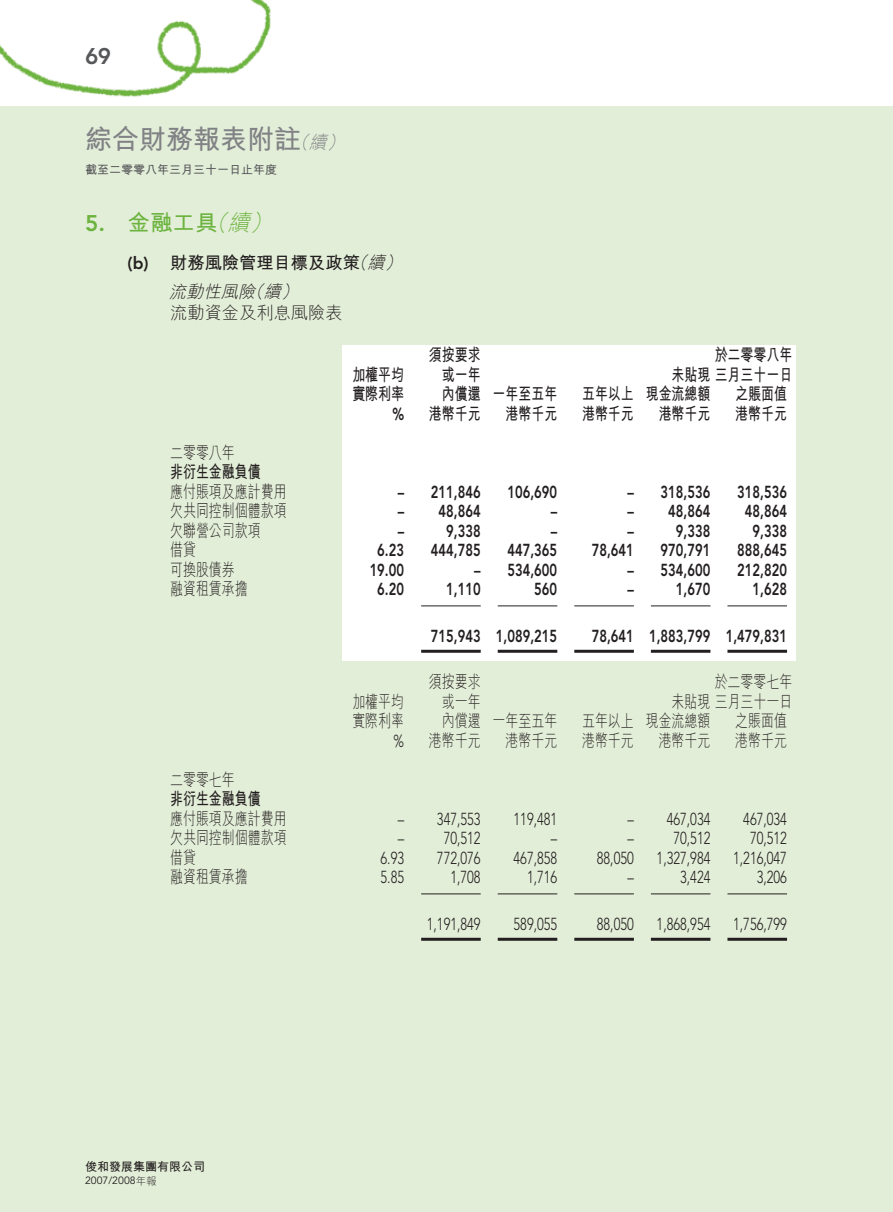
<style>
.page{position:relative;width:893px;height:1212px;background:#fff}
.page>*{position:absolute;margin:0;border:0;box-sizing:border-box;transform-origin:0 0}
.t1{font:27px "M Hei HK Bold E Ten B5 H";color:#808285}
.t2{font:22.5px "M Hei HK Bold E Ten B5 H";color:#6cb43f}
.t3{font:800 22.5px "Avenir LT Std";color:#57585a}
.t4{font:800 17.25px "Avenir LT Std";color:#231f20;scale:.75 1}
.t5{font:300 17.25px "Avenir LT Std";color:#231f20;scale:.75 1}
.t6{font:17.25px "M Hei HK Light E Ten B5 H";color:#231f20;scale:.75 1}
.t7{font:17.25px "M Hei HK Bold E Ten B5 H";color:#231f20;scale:.75 1}
.t8{font:17.25px "M Hei HK Bold E Ten B5 H";color:#231f20}
.t9{font:17.25px "M Hei HK Light E Ten B5 H";color:#231f20}
.t10{font:italic 17.25px "M Hei HK Light E Ten B5 H";color:#231f20}
.t11{font:12px "M Hei HK Bold E Ten B5 H";color:#57585a}
.t12{font:12px "M Hei HK Bold E Ten B5 H";color:#231f20}
.t13{font:10.5px "Avenir LT Std";color:#231f20}
.s1{font-family:"M Hei HK Light E Ten B5 H";font-style:italic;font-size:18px}
.s2{font-family:"Avenir LT Std";font-weight:800}
.s3{font-family:"M Hei HK Light E Ten B5 H";font-style:italic}
.s4{font-family:"M Hei HK Light E Ten B5 H"}
</style>
<div class="page">
<img style="left:0;top:0;width:317px;height:107px">
<div style="left:0;top:107px;width:892px;height:1105px;background:#e3eed8"></div>
<div style="left:342px;top:345px;width:453px;height:316px;background:#fff"></div>
<hr style="left:421px;top:606px;width:59px;height:1px;background:#231f20">
<hr style="left:497px;top:606px;width:60px;height:1px;background:#231f20">
<hr style="left:574px;top:606px;width:60px;height:1px;background:#231f20">
<hr style="left:651px;top:606px;width:59px;height:1px;background:#231f20">
<hr style="left:727px;top:606px;width:60px;height:1px;background:#231f20">
<hr style="left:421px;top:650px;width:59px;height:3px;background:#231f20">
<hr style="left:497px;top:650px;width:60px;height:3px;background:#231f20">
<hr style="left:574px;top:650px;width:60px;height:3px;background:#231f20">
<hr style="left:651px;top:650px;width:59px;height:3px;background:#231f20">
<hr style="left:727px;top:650px;width:60px;height:3px;background:#231f20">
<hr style="left:421px;top:894px;width:59px;height:1px;background:#231f20">
<hr style="left:497px;top:894px;width:60px;height:1px;background:#231f20">
<hr style="left:574px;top:894px;width:60px;height:1px;background:#231f20">
<hr style="left:651px;top:894px;width:59px;height:1px;background:#231f20">
<hr style="left:727px;top:894px;width:60px;height:1px;background:#231f20">
<hr style="left:421px;top:938px;width:59px;height:3px;background:#231f20">
<hr style="left:497px;top:938px;width:60px;height:3px;background:#231f20">
<hr style="left:574px;top:938px;width:60px;height:3px;background:#231f20">
<hr style="left:651px;top:938px;width:59px;height:3px;background:#231f20">
<hr style="left:727px;top:938px;width:60px;height:3px;background:#231f20">
<h2 class="t3" style="left:85px;top:43px;width:27px">69</h2>
<h1 class="t1" style="left:85px;top:129px;width:265px">綜合財務報表附註<span class="s1">（續）</span></h1>
<p class="t11" style="left:85px;top:165px;width:193px">截至二零零八年三月三十一日止年度</p>
<h2 class="t2" style="left:85px;top:214px;width:194px"><span class="s2">5.</span> 金融工具<span class="s3">（續）</span></h2>
<p class="t8" style="left:128px;top:256px;width:280px"><span class="s2">(b)</span> 財務風險管理目標及政策<span class="s3">（續）</span></p>
<p class="t10" style="left:169px;top:285px;width:135px">流動性風險（續）</p>
<p class="t9" style="left:170px;top:306px;width:174px">流動資金及利息風險表</p>
<p class="t7" style="left:429px;top:348px;width:70px">須按要求</p>
<p class="t7" style="left:714px;top:348px;width:105px">於二零零八年</p>
<p class="t7" style="left:352px;top:368px;width:70px">加權平均</p>
<p class="t7" style="left:442px;top:368px;width:53px">或一年</p>
<p class="t7" style="left:671px;top:368px;width:162px">未貼現 三月三十一日</p>
<p class="t7" style="left:352px;top:387px;width:70px">實際利率</p>
<p class="t7" style="left:442px;top:387px;width:155px">內償還 一年至五年</p>
<p class="t7" style="left:582px;top:387px;width:173px">五年以上 現金流總額</p>
<p class="t7" style="left:735px;top:387px;width:71px">之賬面值</p>
<p class="t4" style="left:392px;top:404px;width:17px">%</p>
<p class="t7" style="left:429px;top:407px;width:70px">港幣千元</p>
<p class="t7" style="left:505px;top:407px;width:70px">港幣千元</p>
<p class="t7" style="left:582px;top:407px;width:70px">港幣千元</p>
<p class="t7" style="left:658px;top:407px;width:70px">港幣千元</p>
<p class="t7" style="left:735px;top:407px;width:70px">港幣千元</p>
<p class="t6" style="left:170px;top:446px;width:88px">二零零八年</p>
<p class="t7" style="left:170px;top:465px;width:122px">非衍生金融負債</p>
<p class="t6" style="left:170px;top:485px;width:157px">應付賬項及應計費用</p>
<p class="t4" style="left:397px;top:482px;width:112px">– 211,846</p>
<p class="t4" style="left:507px;top:482px;width:68px">106,690</p>
<p class="t4" style="left:627px;top:482px;width:112px">– 318,536</p>
<p class="t4" style="left:737px;top:482px;width:68px">318,536</p>
<p class="t6" style="left:170px;top:504px;width:157px">欠共同控制個體款項</p>
<p class="t4" style="left:397px;top:501px;width:112px">– 48,864</p>
<p class="t4" style="left:551px;top:501px;width:10px">–</p>
<p class="t4" style="left:627px;top:501px;width:112px">– 48,864</p>
<p class="t4" style="left:744px;top:501px;width:58px">48,864</p>
<p class="t6" style="left:170px;top:524px;width:122px">欠聯營公司款項</p>
<p class="t4" style="left:397px;top:521px;width:10px">–</p>
<p class="t4" style="left:446px;top:521px;width:47px">9,338</p>
<p class="t4" style="left:551px;top:521px;width:10px">–</p>
<p class="t4" style="left:627px;top:521px;width:10px">–</p>
<p class="t4" style="left:676px;top:521px;width:47px">9,338</p>
<p class="t4" style="left:752px;top:521px;width:47px">9,338</p>
<p class="t6" style="left:170px;top:543px;width:36px">借貸</p>
<p class="t4" style="left:377px;top:540px;width:37px">6.23</p>
<p class="t4" style="left:431px;top:540px;width:68px">444,785</p>
<p class="t4" style="left:507px;top:540px;width:68px">447,365</p>
<p class="t4" style="left:591px;top:540px;width:58px">78,641</p>
<p class="t4" style="left:660px;top:540px;width:68px">970,791</p>
<p class="t4" style="left:737px;top:540px;width:68px">888,645</p>
<p class="t6" style="left:170px;top:563px;width:88px">可換股債券</p>
<p class="t4" style="left:369px;top:560px;width:47px">19.00</p>
<p class="t4" style="left:474px;top:560px;width:112px">– 534,600</p>
<p class="t4" style="left:627px;top:560px;width:112px">– 534,600</p>
<p class="t4" style="left:737px;top:560px;width:68px">212,820</p>
<p class="t6" style="left:170px;top:582px;width:105px">融資租賃承擔</p>
<p class="t4" style="left:377px;top:579px;width:37px">6.20</p>
<p class="t4" style="left:446px;top:579px;width:47px">1,110</p>
<p class="t4" style="left:534px;top:579px;width:32px">560</p>
<p class="t4" style="left:627px;top:579px;width:10px">–</p>
<p class="t4" style="left:676px;top:579px;width:47px">1,670</p>
<p class="t4" style="left:752px;top:579px;width:47px">1,628</p>
<p class="t4" style="left:431px;top:626px;width:170px">715,943 1,089,215</p>
<p class="t4" style="left:591px;top:626px;width:262px">78,641 1,883,799 1,479,831</p>
<p class="t6" style="left:429px;top:675px;width:70px">須按要求</p>
<p class="t6" style="left:714px;top:675px;width:105px">於二零零七年</p>
<p class="t6" style="left:352px;top:695px;width:70px">加權平均</p>
<p class="t6" style="left:442px;top:695px;width:53px">或一年</p>
<p class="t6" style="left:671px;top:695px;width:162px">未貼現 三月三十一日</p>
<p class="t6" style="left:352px;top:714px;width:70px">實際利率</p>
<p class="t6" style="left:442px;top:714px;width:155px">內償還 一年至五年</p>
<p class="t6" style="left:582px;top:714px;width:173px">五年以上 現金流總額</p>
<p class="t6" style="left:735px;top:714px;width:71px">之賬面值</p>
<p class="t5" style="left:393px;top:733px;width:16px">%</p>
<p class="t6" style="left:429px;top:734px;width:70px">港幣千元</p>
<p class="t6" style="left:505px;top:734px;width:70px">港幣千元</p>
<p class="t6" style="left:582px;top:734px;width:70px">港幣千元</p>
<p class="t6" style="left:658px;top:734px;width:70px">港幣千元</p>
<p class="t6" style="left:735px;top:734px;width:70px">港幣千元</p>
<p class="t6" style="left:170px;top:773px;width:88px">二零零七年</p>
<p class="t7" style="left:170px;top:792px;width:122px">非衍生金融負債</p>
<p class="t6" style="left:170px;top:812px;width:157px">應付賬項及應計費用</p>
<p class="t5" style="left:397px;top:811px;width:112px">– 347,553</p>
<p class="t5" style="left:513px;top:811px;width:60px">119,481</p>
<p class="t5" style="left:627px;top:811px;width:112px">– 467,034</p>
<p class="t5" style="left:743px;top:811px;width:60px">467,034</p>
<p class="t6" style="left:170px;top:831px;width:157px">欠共同控制個體款項</p>
<p class="t5" style="left:397px;top:831px;width:112px">– 70,512</p>
<p class="t5" style="left:551px;top:831px;width:10px">–</p>
<p class="t5" style="left:627px;top:831px;width:112px">– 70,512</p>
<p class="t5" style="left:750px;top:831px;width:51px">70,512</p>
<p class="t6" style="left:170px;top:851px;width:36px">借貸</p>
<p class="t5" style="left:380px;top:850px;width:33px">6.93</p>
<p class="t5" style="left:437px;top:850px;width:60px">772,076</p>
<p class="t5" style="left:513px;top:850px;width:60px">467,858</p>
<p class="t5" style="left:597px;top:850px;width:51px">88,050</p>
<p class="t5" style="left:656px;top:850px;width:73px">1,327,984</p>
<p class="t5" style="left:733px;top:850px;width:73px">1,216,047</p>
<p class="t6" style="left:170px;top:870px;width:105px">融資租賃承擔</p>
<p class="t5" style="left:380px;top:870px;width:33px">5.85</p>
<p class="t5" style="left:450px;top:870px;width:42px">1,708</p>
<p class="t5" style="left:527px;top:870px;width:42px">1,716</p>
<p class="t5" style="left:627px;top:870px;width:10px">–</p>
<p class="t5" style="left:680px;top:870px;width:42px">3,424</p>
<p class="t5" style="left:756px;top:870px;width:42px">3,206</p>
<p class="t5" style="left:427px;top:916px;width:73px">1,191,849</p>
<p class="t5" style="left:513px;top:916px;width:60px">589,055</p>
<p class="t5" style="left:597px;top:916px;width:51px">88,050</p>
<p class="t5" style="left:656px;top:916px;width:73px">1,868,954</p>
<p class="t5" style="left:733px;top:916px;width:73px">1,756,799</p>
<p class="t12" style="left:85px;top:1162px;width:121px">俊和發展集團有限公司</p>
<p class="t13" style="left:85px;top:1174px;width:73px">2007/2008<span class="s4">年報</span></p>
</div>
